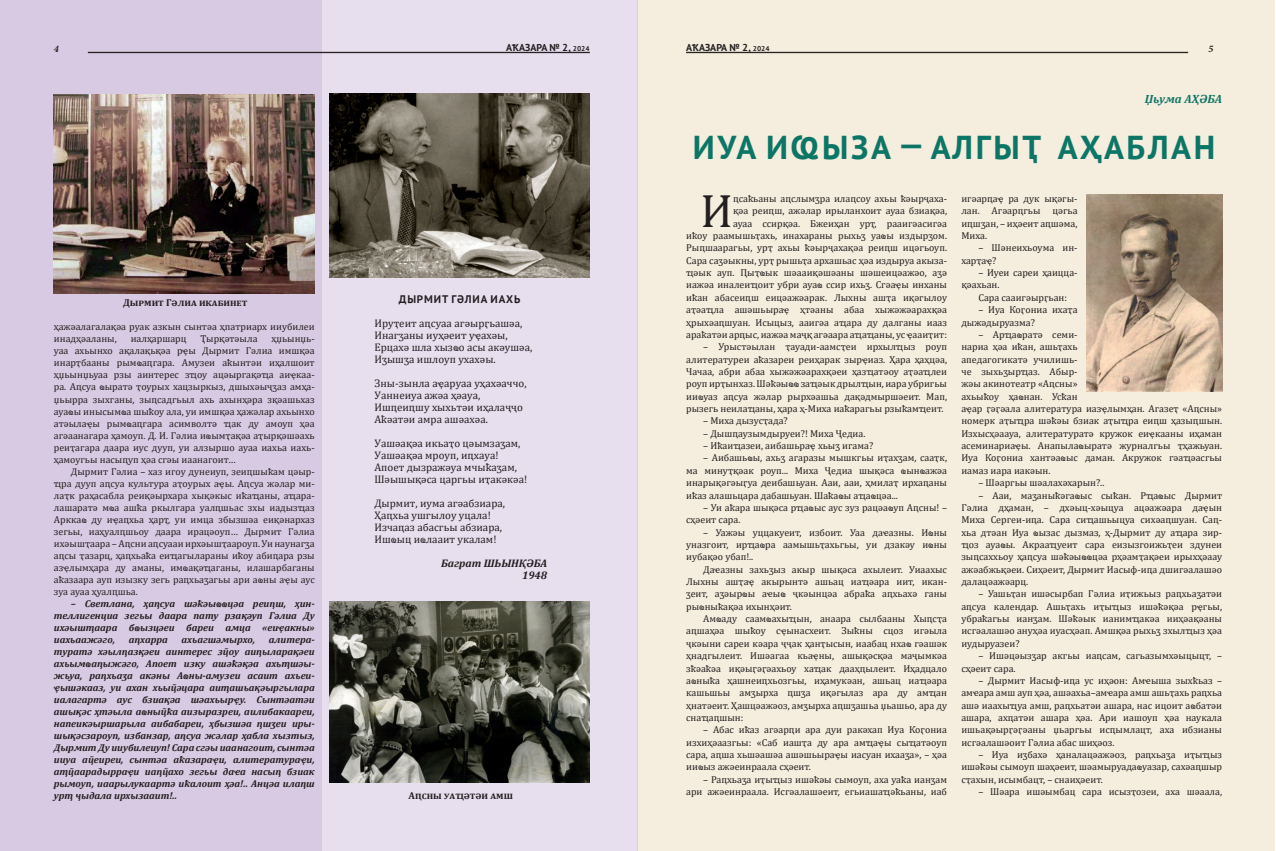
<style>
.page{position:relative;width:1276px;height:851px;background:#fff}
.page>*{position:absolute;margin:0;border:0;box-sizing:border-box;transform-origin:0 0}
.t1{font:47.1px "Cambria";color:#231f20}
.t2{font:700 33px "PT Sans";letter-spacing:.08em;color:#0c7666}
.t3{font:italic 700 12px "Cambria";color:#0c7666}
.t4{font:11px/12px "Cambria";color:#231f20}
.t5{font:italic 700 11px/12px "Cambria";color:#231f20;text-align:right}
.t6{font:700 11px "PT Sans";letter-spacing:.08em;color:#231f20}
.t7{font:10px/12.3px "Cambria";color:#231f20;text-align:justify}
.t8{font:italic 700 10px/12px "Cambria";color:#231f20;text-align:justify}
.t9{font:700 10px "Cambria";letter-spacing:.03em;color:#231f20}
.t10{font:700 10px "PT Sans";color:#231f20}
.t11{font:italic 700 10px "Minion Pro";color:#231f20}
.s1{font-size:7px}
</style>
<div class="page">
<div style="left:637px;top:0;width:638px;height:850px;background:#f5edde"></div>
<div style="left:0;top:0;width:322px;height:850px;background:#d9cae3"></div>
<div style="left:322px;top:0;width:315px;height:850px;background:#e8dfee"></div>
<hr style="left:686px;top:52px;width:502px;height:1px;background:#231f20">
<hr style="left:88px;top:52px;width:502px;height:1px;background:#231f20">
<img style="left:1086px;top:194px;width:136px;height:197px">
<img style="left:53px;top:94px;width:261px;height:200px">
<img style="left:329px;top:94px;width:261px;height:183px">
<img style="left:330px;top:601px;width:260px;height:181px">
<p class="t11" style="left:54px;top:42px;width:6px">4</p>
<p class="t10" style="left:506px;top:41px;width:85px">АҞАЗАРА № 2, <span class="s1">2024</span></p>
<p class="t10" style="left:686px;top:40px;width:85px">АҞАЗАРА № 2, <span class="s1">2024</span></p>
<p class="t11" style="left:1208px;top:42px;width:6px">5</p>
<p class="t9" style="left:123px;top:295px;width:126px">Дырмит Гәлиа икабинет</p>
<p class="t6" style="left:399px;top:291px;width:123px">ДЫРМИТ ГӘЛИА ИАХЬ</p>
<p class="t4" style="left:374px;top:317px;width:159px">Ируҭеит аԥсуаа агәырӷьашәа,<br>Инагӡаны иуҳәеит уҿахәы,<br>Ерцахә шла хызҩо асы акәушәа,<br>Иӡышӡа ишлоуп ухахәы.</p>
<p class="t4" style="left:374px;top:377px;width:154px">Зны-зынла аҿаруаа уҳахәаччо,<br>Уаннеиуа ажәа ҳәауа,<br>Ишԥеиԥшу хыхьтәи иҳалаҷҷо<br>Аҟәатәи амра ашәахәа.</p>
<p class="t4" style="left:374px;top:437px;width:154px">Уашәақәа икьаҭо цәымзаӡам,<br>Уашәақәа мроуп, иԥхауа!<br>Апоет дызражәуа мчыҟаӡам,<br>Шәышықәса царгьы иҭакәкәа!</p>
<p class="t4" style="left:374px;top:497px;width:132px">Дырмит, иума агәабзиара,<br>Ҳаԥхьа ушгылоу уцала!<br>Изчаԥаз абасгьы абзиара,<br>Ишҩыц иҩлааит укалам!</p>
<p class="t5" style="left:441px;top:556px;width:108px">Баграт ШЬЫНҚӘБА<br>1948</p>
<p class="t7" style="left:54px;top:321px;width:262px;line-height:12px">ҳажәалагалақәа руак азкын сынтәа ҳпатриарх ииубилеи инадҳәаланы,</p>
<p class="t7" style="left:131px;top:333px;width:57px">иалҳаршарц</p>
<p class="t7" style="left:200px;top:333px;width:59px">Ҭырқәтәыла</p>
<p class="t7" style="left:54px;top:333px;width:262px;line-height:12px;text-indent:218px">ҳџьынџь&shy;уаа ахьынхо ақалақьқәа рҿы Дырмит Гәлиа имшқәа инарҭбааны рымҩаԥгара. Амузеи аҟынтәи иҳалшоит ҳџьынџьуаа рзы аинтерес зҵоу ацәыргақәҵа аиҿкаа&shy;ра. Аԥсуа ҩыратә ҭоурых хацзыркыз, дшыхәыҷӡаз амҳа&shy;џьырра зыхганы, зыԥсадгьыл ахь ахынҳәра зқәашьхаз ауаҩы инысымҩа шыҟоу ала, уи имшқәа ҳажәлар ахьынхо атәылаҿы рымҩаԥгара асимволтә ҵак ду амоуп ҳәа агәаанагара ҳамоуп. Д. И. Гәлиа иҩымҭақәа аҭырқәшәахь реиҭагара даара иус дууп, уи алзыршо ауаа иахьа иахь&shy;ҳамоугьы насыԥуп ҳәа сгәы иаанагоит…</p>
<p class="t7" style="left:54px;top:465px;width:262px;line-height:12px;text-indent:17px">Дырмит Гәлиа – хаз игоу дунеиуп, зеиԥшыҟам цәыр&shy;ҵра дууп аԥсуа культура аҭоурых аҿы. Аԥсуа жәлар ми&shy;лаҭк раҳасабла реиқәырхара хықәкыс иҟаҵаны, аҵара&shy;лашаратә мҩа ашҟа ркылгара уалԥшьас зхы иадызҵаз Арккаҩ ду иҿаԥхьа ҳарҭ, уи имца збызшәа еиқәнархаз зегьы, иаҳуалԥшьоу даара ирацәоуп… Дырмит Гәлиа ихәышҭаара – Аԥсни аԥсуааи ирхәышҭаароуп. Уи наунагӡа аԥсы ҭазарц, ҳаԥхьаҟа еиҵагылараны иҟоу абиԥара рзы азҿлымҳара ду аманы, имҩақәҵаганы, илашарбаганы аҟазаара ауп изызку зегь раԥхьаӡагьы ари аҩны аҿы аус зуа ауаа ҳуалԥшьа.</p>
<p class="t8" style="left:54px;top:596px;width:262px;text-indent:17px">– Светлана, ҳаԥсуа шәҟәыҩҩцәа реиԥш, ҳин&shy;теллигенциа зегьы даара пату рзақәуп Гәлиа Ду ихәышҭаара бҩызцәеи бареи амца «еиҿакны» иахьаажәго,</p>
<p class="t8" style="left:54px;top:632px;width:262px;text-indent:215px">алитера&shy;туратә хәылԥазқәеи аинтерес зҵоу аиԥыларақәеи ахьымҩаԥыжәго, Апоет изку ашәҟәқәа ахьҭшәы&shy;жьуа, раԥхьаӡа акәны Аҩны-амузеи асаит ахьеи&shy;ҿышәкааз, уи ахан хьыҵәцара аиҭашьақәыргылара иалагартә аус бзиақәа шәахьырҿу. Сынтәатәи ашықәс ҳтәыла аҩныҵҟа аизыразреи, аилибакаареи, напеикәыршарыла аибабареи, ҳбызшәа ԥшӡеи иры&shy;шықәсзароуп, избанзар, аԥсуа жәлар ҳабла хызтыз, Дырмит Ду ииубилеиуп! Сара сгәы иаанагоит, сынтәа ииуа аҵеиреи, сынтәа аҟазараҿи, алитератураҿи, аҭҵаарадырраҿи иаԥҵахо зегьы даҽа насыԥ бзиак рымоуп, иаарылукаартә иҟалоит ҳәа!.. Анцәа илаԥш урҭ ҷыдала ирхызааит!..</p>
<p class="t8" style="left:129px;top:632px;width:41px">аԥхарра</p>
<p class="t8" style="left:182px;top:632px;width:75px">ахьагшәмырхо,</p>
<p class="t9" style="left:409px;top:788px;width:106px">Аԥсны уаҵәтәи амш</p>
<p class="t3" style="left:1145px;top:90px;width:79px">Џьума АҲӘБА</p>
<h2 class="t2" style="left:693px;top:125px;width:524px">ИУА ИҨЫЗА — АЛГЫҬ АҲАБЛАН</h2>
<h1 class="t1" style="left:700px;top:183px;width:34px">И</h1>
<p class="t7" style="left:686px;top:192px;width:262px;text-align:right">ԥсаҟьаны аԥслымӡра илаԥсоу ахьы ҟәырҷаха-<br>қәа реиԥш, ажәлар ирыланхоит ауаа бзиақәа,<br>ауаа ссирқәа. Бжеиҳан урҭ, рааигәасигәа<br>иҟоу раамышьҭахь, инахараны рыхьӡ уаҩы издырӡом.<br>Рыԥшаарагьы, урҭ ахьы ҟәырҷахақәа реиԥш ицәгьоуп.<br>Сара саӡәыкны, урҭ рышьҭа архашьас ҳәа издыруа акыза&shy;ҵәык ауп. Ԥыҭҩык шәааиқәшәаны шәшеицәажәо, аӡә иажәа иналеиҵоит убри ауаҩ ссир ихьӡ. Сгәаҿы инханы иҟан абасеиԥш еицәажәарак. Лыхны ашҭа иқәгылоу аҭәаҵла ашәшьыраҿ ҳтәаны абаа хыжәжәарахқәа ҳрыхәаԥшуан. Исыцыз, ааигәа аҵара ду далганы иааз араҟатәи арԥыс, иажәа маҷқ агәаара аҵаҵаны, ус ҿааиҭит:</p>
<p class="t7" style="left:686px;top:340px;width:262px;text-indent:17px">– Урыстәылан ҭауади-аамсҭеи ирхылҵыз роуп алитературеи аҟазареи реиҳарак зырҿиаз. Ҳара ҳаҳцәа, Чачаа, абри абаа хыжәжәарахқәеи ҳазҵатәоу аҭәаҵлеи роуп ирҭынхаз. Шәҟәыҩҩ заҵәык дрылҵын, иара убригьы ииҩуаз аԥсуа жәлар рырхәашьа дақәдмыршәеит. Мап, рызегь неилаҵаны, ҳара ҳ-Миха иаҟарагьы рзыҟамҵеит.</p>
<p class="t7" style="left:703px;top:414px;width:86px">– Миха дызусҭада?</p>
<p class="t7" style="left:703px;top:427px;width:164px">– Дышԥаузымдыруеи?! Миха Ҷедиа.</p>
<p class="t7" style="left:703px;top:439px;width:172px">– Иҟаиҵазеи, аибашьраҿ хьыӡ игама?</p>
<p class="t7" style="left:686px;top:451px;width:262px;text-indent:17px">– Аибашьҩы, ахьӡ агаразы мышкгьы иҭахӡам, сааҭк, ма минуҭқәак роуп... Миха Ҷедиа шықәса ҩынҩажәа инарықәгәыӷуа деибашьуан. Ааи, ааи, ҳмилаҭ ирхаԥаны иҟаз алашьцара дабашьуан. Шаҟаҩы аҵаҩцәа...</p>
<p class="t7" style="left:686px;top:501px;width:262px;text-indent:17px">– Уи аҟара шықәса рҵаҩыс аус зуз рацәаҩуп Аԥсны! – сҳәеит сара.</p>
<p class="t7" style="left:686px;top:526px;width:262px;text-indent:17px">– Уажәы уццакуеит, избоит. Уаа даҽазны. Иҩны уназгоит, ирҵаҩра аамышьҭахьгьы, уи дзакәу иҩны иубақәо убап!..</p>
<p class="t7" style="left:686px;top:563px;width:262px;text-indent:17px">Даҽазны захьӡыз акыр шықәса ахылеит. Уиаахыс Лыхны ашҭаҿ акырынтә ашьац иаҵәара иит, икан&shy;ӡеит, аӡәырҩы аҽыҩ ҷкәынцәа абраҟа аԥхьахә ганы рыҩныҟақәа ихынҳәит.</p>
<p class="t7" style="left:686px;top:612px;width:262px;text-indent:17px">Амҩаду саамҩахыҵын, анаара сылбааны Хыԥсҭа аԥшаҳәа шыҟоу сҿынасхеит. Зыҟны сцоз игәыла ҷкәыни сареи кәара ҷҷак ҳанҭысын, иаабац нхаҩ гәашәк ҳнадгылеит. Ишәагаа кьаҿны, ашықәсқәа маҷымкәа зҟәаҟәа иқәыӷәӷәахьоу хаҵак дааҳԥылеит. Иҳадцало аҩныҟа ҳашнеиԥхьозгьы, иҳамукәан, ашьац иаҵәара кашьшьы амӡырха ԥшӡа иқәгылаз ара ду амҵан ҳнатәеит. Ҳашцәажәоз, амӡырха аԥшӡашьа џьашьо, ара ду снаҵаԥшын:</p>
<p class="t7" style="left:686px;top:723px;width:262px;text-indent:17px">– Абас иҟаз агәарԥи ара дуи ракәхап Иуа Коӷониа изхиҳәаазгьы: «Саб иашҭа ду ара амҵаҿы сыҵатәоуп сара, аԥша хьшәашәа ашәшьыраҿы иасуан ихааӡа», – ҳәа ииҩыз ажәеинраала сҳәеит.</p>
<p class="t7" style="left:686px;top:773px;width:262px;text-align:right">– Раԥхьаӡа иҭыҵыз ишәҟәы сымоуп, аха уаҟа ианӡам ари ажәеинраала. Исгәалашәеит, егьиашаҵәҟьаны, иаб</p>
<p class="t7" style="left:961px;top:192px;width:118px">игәарԥаҿ ра дук ықәгы&shy;лан. Агәарԥгьы цәгьа иԥшӡан, – иҳәеит аԥшәма, Миха.</p>
<p class="t7" style="left:961px;top:242px;width:118px;text-indent:17px">– Шәнеихьоума ин&shy;харҭаҿ?</p>
<p class="t7" style="left:961px;top:266px;width:118px;text-indent:17px">– Иуеи сареи ҳаицца&shy;қәахьан.</p>
<p class="t7" style="left:978px;top:291px;width:90px">Сара сааигәырӷьан:</p>
<p class="t7" style="left:961px;top:303px;width:118px;text-indent:17px">– Иуа Коӷониа ихаҭа дыжәдыруазма?</p>
<p class="t7" style="left:961px;top:328px;width:262px;text-align:left;text-indent:17px">– Арҵаҩратә семи-<br>нариа ҳәа иҟан, ашьҭахь<br>апедагогикатә училишь-<br>че зыхьӡырҵаз. Абыр-<br>жәы акинотеатр «Аԥсны»<br>ахьыҟоу ҳаҩнан. Усҟан<br>аҿар ӷәӷәала алитература иазҿлымҳан. Агазеҭ «Аԥсны» номерк аҭыҵра шәҟәы бзиак аҭыҵра еиԥш ҳазыԥшын.<br>Изхысҳәаауа, алитературатә кружок еиҿкааны иҳаман асеминариаҿы. Анапылаҩыратә журналгьы ҭҳажьуан.<br>Иуа Коӷониа хантәаҩыс даман. Акружок гәаҵәасгьы иамаз иара иакәын.</p>
<p class="t7" style="left:978px;top:476px;width:127px">– Шәаргьы шәалахәхарын?..</p>
<p class="t7" style="left:961px;top:489px;width:262px;text-indent:17px">– Ааи, маӡаныҟәгаҩыс сыҟан. Рҵаҩыс Дырмит Гәлиа дҳаман, – дхәыц-хәыцуа ацәажәара даҿын Миха Сергеи-иԥа. Сара сиҵашьыцуа сихәаԥшуан. Саԥ&shy;хьа дтәан Иуа ҩызас дызмаз, ҳ-Дырмит ду аҵара зир&shy;ҵоз ауаҩы. Акрааҵуеит сара еизызгоижьҭеи здунеи зыԥсаххьоу ҳаԥсуа шәҟәыҩҩцәа рҳәамҭақәеи ирыхҳәаау ажәабжьқәеи. Сиҳәеит, Дырмит Иасыф-иԥа дшигәалашәо далацәажәарц.</p>
<p class="t7" style="left:961px;top:587px;width:262px;text-indent:17px">– Уашьҭан ишәсырбап Гәлиа иҭижьыз раԥхьаӡатәи аԥсуа календар. Ашьҭахь иҭыҵыз ишәҟәқәа рҿгьы, убраҟагьы ианӡам. Шәҟәык ианимҵакәа ииҳәақәаны исгәалашәо ануҳәа иуасҳәап. Амшқәа рыхьӡ зхылҵыз ҳәа иудыруазеи?</p>
<p class="t7" style="left:961px;top:649px;width:262px;text-indent:17px">– Ишәцәызӡар акгьы иаԥсам, сагьазымхәыцыцт, – сҳәеит сара.</p>
<p class="t7" style="left:961px;top:674px;width:262px;text-indent:17px">– Дырмит Иасыф-иԥа ус иҳәон: Амҽыша зыхҟьаз – амҽара амш ауп ҳәа, ашәахьа–амҽара амш ашьҭахь раԥхьа ашә иаахыҵуа амш, раԥхьатәи ашара, нас ицоит аҩбатәи ашара, ахԥатәи ашара ҳәа. Ари иашоуп ҳәа наукала ишьақәырӷәӷәаны џьаргьы исԥымлацт, аха ибзианы исгәалашәоит Гәлиа абас шиҳәоз.</p>
<p class="t7" style="left:961px;top:748px;width:262px;text-indent:17px">– Иуа иӡбахә ҳаналацәажәоз, раԥхьаӡа иҭыҵыз ишәҟәы сымоуп шәҳәеит, шәамыруадаҩуазар, сахәаԥшыр сҭахын, исымбацт, – снаиҳәеит.</p>
<p class="t7" style="left:978px;top:785px;width:245px">– Шәара ишәымбац сара исызҭозеи, аха шәаала,</p>
</div>
